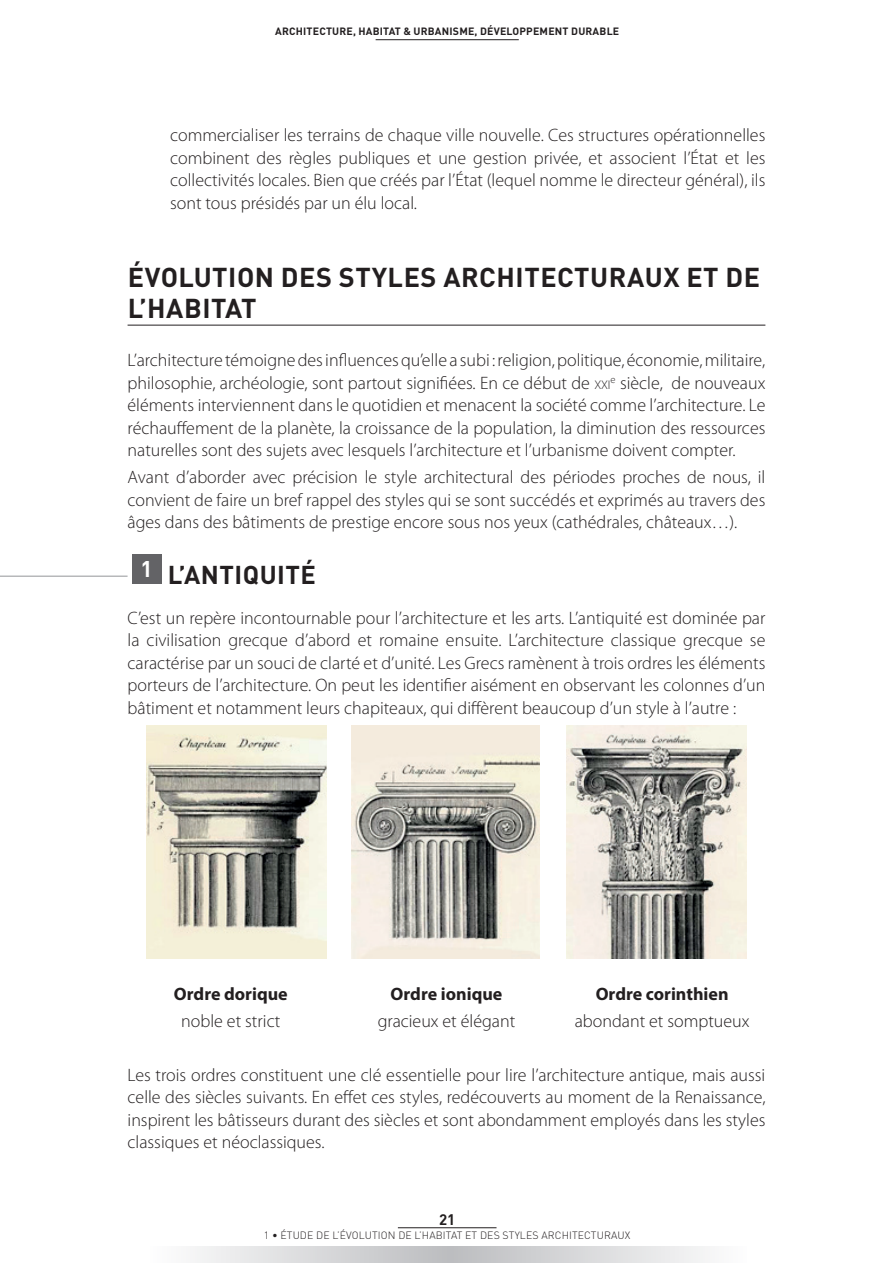
<style>
.page{position:relative;width:893px;height:1263px;background:#fff}
.page>*{position:absolute;margin:0;border:0;box-sizing:border-box;transform-origin:0 0}
.t1{font:700 27px/31.5px "DIN Pro";letter-spacing:.02em;color:#231f20}
.t2{font:700 25.5px "DIN Pro";letter-spacing:.02em;color:#231f20}
.t3{font:300 18px/22.5px "Myriad Pro";color:#231f20;text-align:justify}
.t4{font:700 18px "Myriad Pro";color:#231f20}
.t5{font:700 15px "DIN";color:#231f20}
.t6{font:300 10.5px "DIN Pro";letter-spacing:.01em;color:#231f20}
.t7{font:700 10.5px "DIN Pro";letter-spacing:.02em;color:#231f20}
.s1{font-size:12.6px}
</style>
<div class="page">
<svg style="left:195px;top:1246px;width:510px;height:17px;background:#d7d8da"></svg>
<hr style="left:376px;top:39px;width:143px;height:1px;background:#231f20">
<hr style="left:398px;top:1227px;width:98px;height:1px;background:#231f20">
<hr style="left:128px;top:325px;width:637px;height:1px;background:#231f20">
<hr style="left:0;top:576px;width:128px;height:1px;background:#939598">
<div style="left:132px;top:554px;width:30px;height:30px;background:#636366"></div>
<img style="left:146px;top:725px;width:180px;height:233px">
<img style="left:352px;top:725px;width:187px;height:233px">
<img style="left:567px;top:725px;width:180px;height:233px">
<p class="t7" style="left:275px;top:23px;width:346px">ARCHITECTURE, HABITAT &amp; URBANISME, DÉVELOPPEMENT DURABLE</p>
<p class="t3" style="left:170px;top:124px;width:597px">commercialiser les terrains de chaque ville nouvelle. Ces structures opérationnelles combinent des règles publiques et une gestion privée, et associent l’État et les collectivités locales. Bien que créés par l’État (lequel nomme le directeur général), ils sont tous présidés par un élu local.</p>
<h1 class="t1" style="left:128px;top:258px;width:634px">ÉVOLUTION DES STYLES ARCHITECTURAUX ET DE<br>L’HABITAT</h1>
<p class="t3" style="left:128px;top:349px;width:639px">L’architecture témoigne des influences qu’elle a subi : religion, politique, économie, militaire, philosophie, archéologie, sont partout signifiées. En ce début de <span class="s1">xxi</span><sup>e</sup> siècle, de nouveaux éléments interviennent dans le quotidien et menacent la société comme l’architecture. Le réchauffement de la planète, la croissance de la population, la diminution des ressources naturelles sont des sujets avec lesquels l’architecture et l’urbanisme doivent compter.</p>
<p class="t3" style="left:128px;top:466px;width:639px">Avant d’aborder avec précision le style architectural des périodes proches de nous, il convient de faire un bref rappel des styles qui se sont succédés et exprimés au travers des âges dans des bâtiments de prestige encore sous nos yeux (cathédrales, châteaux…).</p>
<h2 class="t2" style="left:141px;top:554px;width:177px"><sup>1</sup> L’ANTIQUITÉ</h2>
<p class="t3" style="left:128px;top:607px;width:639px">C’est un repère incontournable pour l’architecture et les arts. L’antiquité est dominée par la civilisation grecque d’abord et romaine ensuite. L’architecture classique grecque se caractérise par un souci de clarté et d’unité. Les Grecs ramènent à trois ordres les éléments porteurs de l’architecture. On peut les identifier aisément en observant les colonnes d’un bâtiment et notamment leurs chapiteaux, qui diffèrent beaucoup d’un style à l’autre :</p>
<p class="t4" style="left:596px;top:982px;width:134px">Ordre corinthien</p>
<p class="t3" style="left:575px;top:1010px;width:176px">abondant et somptueux</p>
<p class="t3" style="left:128px;top:1064px;width:639px">Les trois ordres constituent une clé essentielle pour lire l’architecture antique, mais aussi celle des siècles suivants. En effet ces styles, redécouverts au moment de la Renaissance, inspirent les bâtisseurs durant des siècles et sont abondamment employés dans les styles classiques et néoclassiques.</p>
<p class="t4" style="left:174px;top:982px;width:115px">Ordre dorique</p>
<p class="t3" style="left:181px;top:1010px;width:101px">noble et strict</p>
<p class="t4" style="left:391px;top:982px;width:113px">Ordre ionique</p>
<p class="t3" style="left:378px;top:1010px;width:139px">gracieux et élégant</p>
<p class="t5" style="left:439px;top:1210px;width:18px">21</p>
<p class="t6" style="left:264px;top:1228px;width:368px">1 • ÉTUDE DE L’ÉVOLUTION DE L’HABITAT ET DES STYLES ARCHITECTURAUX</p>
</div>
